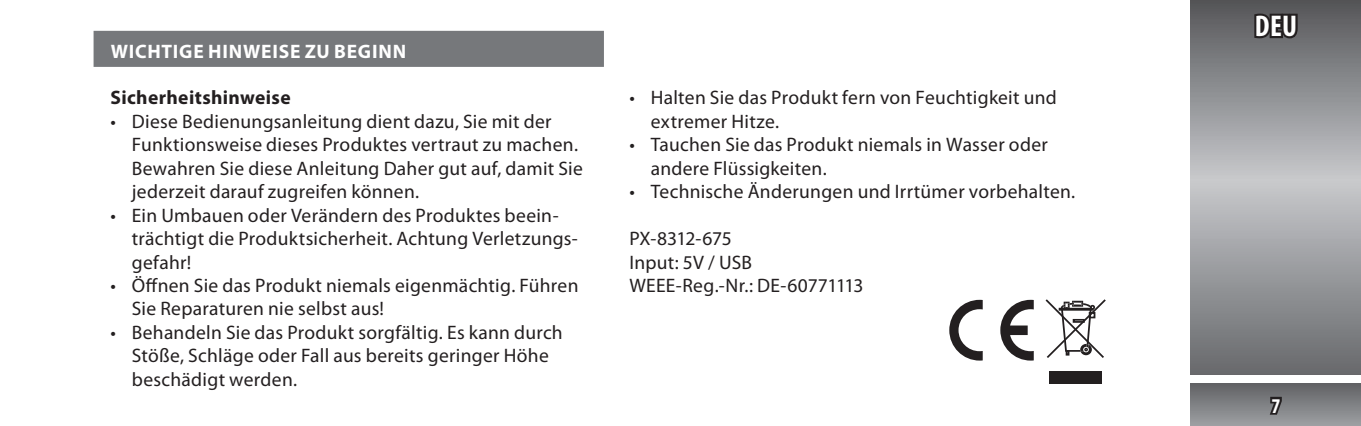
<style>
.page{position:relative;width:1361px;height:426px;background:#fff}
.page>*{position:absolute;margin:0;border:0;box-sizing:border-box;transform-origin:0 0}
.t1{font:700 condensed 30px "Myriad Pro";color:#fff}
.t2{font:700 condensed 21px "Myriad Pro";color:#fff}
.t3{font:19.5px/23.4px "Myriad Pro";letter-spacing:.015em;color:#231f20}
.t4{font:700 19.5px "Myriad Pro";letter-spacing:.04em;color:#fff}
.t5{font:700 19.5px "Myriad Pro";letter-spacing:.02em;color:#231f20}
</style>
<div class="page">
<svg style="left:1191px;top:0;width:170px;height:374px;background:#939598"></svg>
<div style="left:1191px;top:383px;width:170px;height:42px;background:linear-gradient(to bottom,#606164,#9b9da0)"></div>
<svg style="left:1266px;top:394px;width:18px;height:22px"></svg>
<svg style="left:1251px;top:10px;width:48px;height:30px"></svg>
<div style="left:94px;top:31px;width:510px;height:36px;background:#76787b"></div>
<svg style="left:949px;top:299px;width:33px;height:61px"></svg>
<svg style="left:1000px;top:299px;width:33px;height:61px"></svg>
<svg style="left:1045px;top:299px;width:61px;height:58px"></svg>
<div style="left:1049px;top:370px;width:52px;height:13px;background:#231f20"></div>
<p class="t4" style="left:111px;top:38px;width:297px">WICHTIGE HINWEISE ZU BEGINN</p>
<p class="t5" style="left:111px;top:85px;width:182px">Sicherheitshinweise</p>
<p class="t3" style="left:132px;top:109px;width:452px;text-indent:-21px">• Diese Bedienungsanleitung dient dazu, Sie mit der Funktionsweise dieses Produktes vertraut zu machen.<br>Bewahren Sie diese Anleitung Daher gut auf, damit Sie jederzeit darauf zugreifen können.</p>
<p class="t3" style="left:132px;top:203px;width:447px;text-indent:-21px">• Ein Umbauen oder Verändern des Produktes beein&shy;trächtigt die Produktsicherheit. Achtung Verletzungs&shy;gefahr!</p>
<p class="t3" style="left:132px;top:273px;width:448px;text-indent:-21px">• Öffnen Sie das Produkt niemals eigenmächtig. Führen<br>Sie Reparaturen nie selbst aus!</p>
<p class="t3" style="left:132px;top:320px;width:432px;text-indent:-21px">• Behandeln Sie das Produkt sorgfältig. Es kann durch<br>Stöße, Schläge oder Fall aus bereits geringer Höhe beschädigt werden.</p>
<p class="t3" style="left:651px;top:86px;width:408px;text-indent:-21px">• Halten Sie das Produkt fern von Feuchtigkeit und extremer Hitze.</p>
<p class="t3" style="left:651px;top:132px;width:399px;text-indent:-21px">• Tauchen Sie das Produkt niemals in Wasser oder andere Flüssigkeiten.</p>
<p class="t3" style="left:629px;top:179px;width:447px">• Technische Änderungen und Irrtümer vorbehalten.</p>
<p class="t3" style="left:629px;top:226px;width:236px">PX-8312-675<br>Input: 5V / USB<br>WEEE-Reg.-Nr.: DE-60771113</p>
<h1 class="t1" style="left:1254px;top:7px;width:44px">DEU</h1>
<p class="t2" style="left:1271px;top:392px;width:10px">7</p>
</div>
